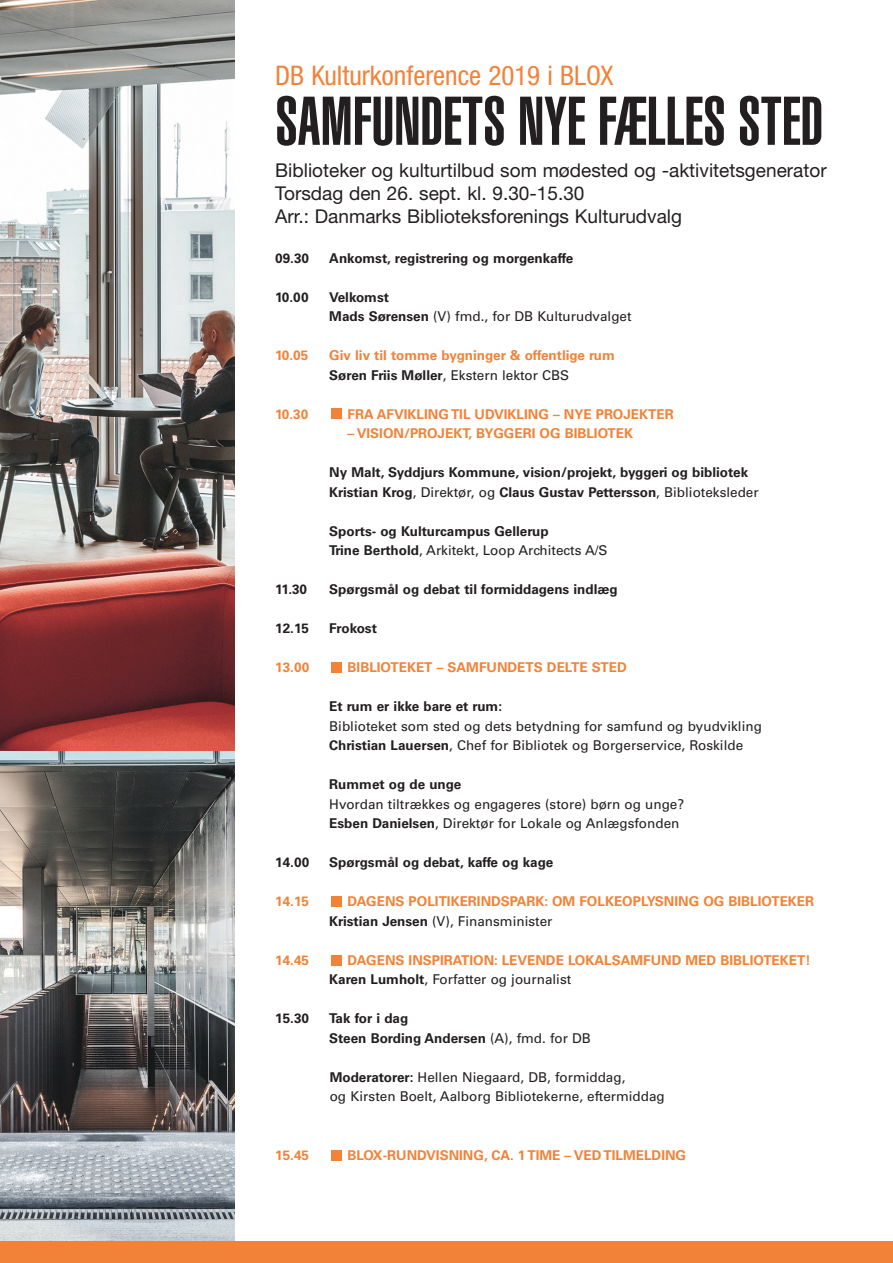
<style>
.page{position:relative;width:893px;height:1263px;background:#fff}
.page>*{position:absolute;margin:0;border:0;box-sizing:border-box;transform-origin:0 0}
.t1{font:67.65px "Helvetica LT Std Ultra Comp";color:#231f20}
.t2{font:condensed 27px "Helvetica Neue LT Std";color:#f28237}
.t3{font:19.05px/22.8px "Helvetica Neue LT Std";color:#231f20}
.t4{font:700 13.5px/19.5px "Univers LT Std";color:#f28237}
.t5{font:700 13.5px/19.5px "Univers LT Std";color:#231f20}
.t6{font:13.5px/19.5px "Univers LT Std";color:#231f20}
.s1{font-weight:700}
.s2{color:#231f20}
.s3{font-weight:400;color:#231f20}
.s4{font-weight:400}
</style>
<div class="page">
<div style="left:331px;top:409px;width:10px;height:10px;background:#f28237"></div>
<div style="left:331px;top:662px;width:10px;height:11px;background:#f28237"></div>
<div style="left:331px;top:896px;width:10px;height:11px;background:#f28237"></div>
<div style="left:331px;top:955px;width:10px;height:10px;background:#f28237"></div>
<div style="left:331px;top:1150px;width:10px;height:10px;background:#f28237"></div>
<img style="left:0;top:750px;width:234px;height:492px">
<img style="left:0;top:0;width:234px;height:750px">
<div style="left:0;top:1242px;width:893px;height:21px;background:#f28237"></div>
<h2 class="t2" style="left:275px;top:65px;width:340px">DB Kulturkonference 2019 i BLOX</h2>
<h1 class="t1" style="left:275px;top:82px;width:549px">SAMFUNDETS NYE FÆLLES STED</h1>
<h3 class="t3" style="left:275px;top:161px;width:553px">Biblioteker og kulturtilbud som mødested og -aktivitetsgenerator<br>Torsdag den 26. sept. kl. 9.30-15.30<br>Arr.: Danmarks Biblioteksforenings Kulturudvalg</h3>
<p class="t5" style="left:275px;top:249px;width:35px">09.30</p>
<p class="t5" style="left:329px;top:249px;width:246px">Ankomst, registrering og morgenkaffe</p>
<p class="t5" style="left:275px;top:288px;width:35px">10.00</p>
<p class="t6" style="left:329px;top:288px;width:304px"><span class="s1">Velkomst<br>Mads Sørensen</span> (V) fmd., for DB Kulturudvalget</p>
<p class="t4" style="left:275px;top:347px;width:34px">10.05</p>
<p class="t4" style="left:329px;top:347px;width:287px">Giv liv til tomme bygninger &amp; offentlige rum<br><span class="s2">Søren Friis Møller</span><span class="s3">, Ekstern lektor CBS</span></p>
<p class="t4" style="left:275px;top:405px;width:34px">10.30</p>
<p class="t4" style="left:348px;top:405px;width:328px">FRA AFVIKLING TIL UDVIKLING – NYE PROJEKTER</p>
<p class="t4" style="left:348px;top:425px;width:287px">– VISION/PROJEKT, BYGGERI OG BIBLIOTEK</p>
<p class="t5" style="left:329px;top:464px;width:431px">Ny Malt, Syddjurs Kommune, vision/projekt, byggeri og bibliotek<br>Kristian Krog<span class="s4">, Direktør, og</span> Claus Gustav Pettersson<span class="s4">, Biblioteksleder</span></p>
<p class="t5" style="left:329px;top:522px;width:280px">Sports- og Kulturcampus Gellerup<br>Trine Berthold<span class="s4">, Arkitekt, Loop Architects A/S</span></p>
<p class="t5" style="left:275px;top:581px;width:33px">11.30</p>
<p class="t5" style="left:329px;top:581px;width:290px">Spørgsmål og debat til formiddagens indlæg</p>
<p class="t5" style="left:275px;top:620px;width:35px">12.15</p>
<p class="t5" style="left:329px;top:620px;width:49px">Frokost</p>
<p class="t4" style="left:275px;top:659px;width:36px">13.00</p>
<p class="t4" style="left:348px;top:659px;width:281px">BIBLIOTEKET – SAMFUNDETS DELTE STED</p>
<p class="t5" style="left:329px;top:698px;width:174px">Et rum er ikke bare et rum:</p>
<p class="t6" style="left:329px;top:717px;width:434px">Biblioteket som sted og dets betydning for samfund og byudvikling<br><span class="s1">Christian Lauersen</span>, Chef for Bibliotek og Borgerservice, Roskilde</p>
<p class="t5" style="left:329px;top:776px;width:134px">Rummet og de unge</p>
<p class="t6" style="left:329px;top:795px;width:356px">Hvordan tiltrækkes og engageres (store) børn og unge?<br><span class="s1">Esben Danielsen</span>, Direktør for Lokale og Anlægsfonden</p>
<p class="t5" style="left:275px;top:854px;width:36px">14.00</p>
<p class="t5" style="left:329px;top:854px;width:225px">Spørgsmål og debat, kaffe og kage</p>
<p class="t4" style="left:275px;top:893px;width:35px">14.15</p>
<p class="t4" style="left:329px;top:893px;width:486px;text-indent:18px">DAGENS POLITIKERINDSPARK: OM FOLKEOPLYSNING OG BIBLIOTEKER<br><span class="s2">Kristian Jensen</span> <span class="s3">(V), Finansminister</span></p>
<p class="t4" style="left:275px;top:951px;width:35px">14.45</p>
<p class="t4" style="left:329px;top:951px;width:483px;text-indent:18px">DAGENS INSPIRATION: LEVENDE LOKALSAMFUND MED BIBLIOTEKET!<br><span class="s2">Karen Lumholt</span><span class="s3">, Forfatter og journalist</span></p>
<p class="t5" style="left:275px;top:1010px;width:35px">15.30</p>
<p class="t5" style="left:329px;top:1010px;width:263px">Tak for i dag<br>Steen Bording Andersen <span class="s4">(A), fmd. for DB</span></p>
<p class="t6" style="left:330px;top:1068px;width:337px"><span class="s1">Moderatorer:</span> Hellen Niegaard, DB, formiddag,<br>og Kirsten Boelt, Aalborg Bibliotekerne, eftermiddag</p>
<p class="t4" style="left:275px;top:1146px;width:35px">15.45</p>
<p class="t4" style="left:348px;top:1146px;width:340px">BLOX-RUNDVISNING, CA. 1 TIME – VED TILMELDING</p>
</div>
